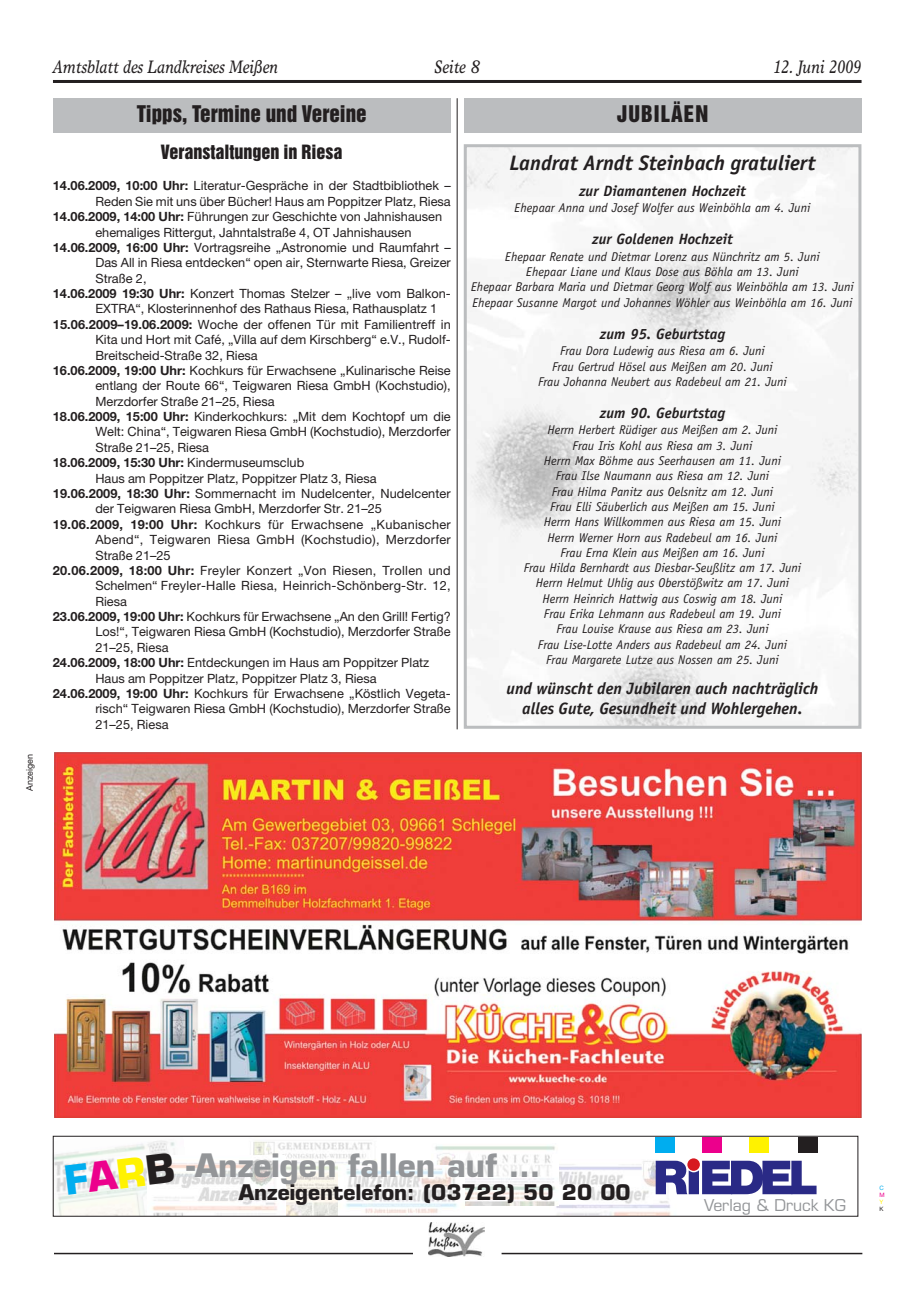
<style>
.page{position:relative;width:915px;height:1297px;background:#fff}
.page>*{position:absolute;margin:0;border:0;box-sizing:border-box;transform-origin:0 0}
.t1{font:700 39.15px "Eurostile";color:#00adef}
.t2{font:700 31.5px "Eurostile";color:#939598}
.t3{font:italic 700 21px "Officina Sans";color:#231f20}
.t4{font:700 21px "Eurostile";color:#231f20}
.t5{font:21px "Helvetica Inserat";color:#231f20}
.t6{font:21px "Helvetica Inserat";letter-spacing:.05em;color:#231f20}
.t7{font:italic 18px "Times Europa";color:#231f20;scale:.8 1}
.t8{font:18px "Helvetica Inserat";color:#231f20}
.t9{font:italic 700 16.5px/19.8px "Officina Sans";color:#231f20;text-align:center}
.t10{font:15.9px "Eurostile";color:#939598}
.t11{font:italic 700 15px "Officina Sans";color:#231f20}
.t12{font:12.75px "Helvetica Neue";color:#231f20}
.t13{font:italic 12.75px/15.3px "Officina Sans";color:#231f20;text-align:center}
.t14{font:12.75px "Helvetica Neue";letter-spacing:.02em;color:#231f20}
.t15{font:700 12.75px "Helvetica Neue";color:#231f20}
.t16{font:9px "Helvetica Neue";color:#231f20}
.t17{font:6px "Helvetica Neue";color:#00adef}
.t18{font:6px "Helvetica Neue";color:#ec008c}
.t19{font:6px "Helvetica Neue";color:#fff200}
.t20{font:6px "Helvetica Neue";color:#231f20}
.s1{font-weight:700}
.s2{font-weight:400}
.s3{color:#ec008c}
.s4{color:#fff200}
.s5{color:#231f20}
</style>
<div class="page">
<img style="left:428px;top:1222px;width:56px;height:34px">
<hr style="left:54px;top:1253px;width:359px;height:1px;background:#231f20">
<hr style="left:501px;top:1253px;width:361px;height:1px;background:#231f20">
<hr style="left:53px;top:80px;width:808px;height:3px;background:#231f20">
<div style="left:53px;top:98px;width:397px;height:34px;background:#bbbdbf"></div>
<div style="left:463px;top:98px;width:398px;height:34px;background:#bbbdbf"></div>
<img style="left:467px;top:148px;width:390px;height:577px">
<div style="left:463px;top:144px;width:398px;height:585px;border:3px solid #bbbdbf"></div>
<hr style="left:456px;top:98px;width:1px;height:631px;background:#231f20">
<img style="left:54px;top:752px;width:807px;height:365px">
<img style="left:556px;top:1160px;width:119px;height:54px">
<img style="left:253px;top:1141px;width:123px;height:73px">
<img style="left:435px;top:1146px;width:123px;height:60px">
<div style="left:654px;top:1137px;width:20px;height:15px;background:#00adef"></div>
<div style="left:701px;top:1137px;width:20px;height:15px;background:#ec008c"></div>
<div style="left:748px;top:1137px;width:20px;height:15px;background:#fff200"></div>
<div style="left:797px;top:1137px;width:20px;height:15px;background:#231f20"></div>
<svg style="left:687px;top:1158px;width:12px;height:13px"></svg>
<svg style="left:655px;top:1161px;width:161px;height:33px"></svg>
<img style="left:55px;top:1140px;width:120px;height:74px">
<img style="left:147px;top:1155px;width:137px;height:59px">
<img style="left:338px;top:1166px;width:127px;height:48px">
<div style="left:53px;top:1136px;width:805px;height:80px;border:1px solid #231f20"></div>
<p class="t16" style="left:27px;top:791px;width:38px;rotate:-90deg">Anzeigen</p>
<h3 class="t7" style="left:53px;top:60px;width:283px">Amtsblatt des Landkreises Meißen</h3>
<h3 class="t7" style="left:434px;top:60px;width:59px">Seite 8</h3>
<h3 class="t7" style="left:772px;top:60px;width:111px">12. Juni 2009</h3>
<h3 class="t5" style="left:137px;top:106px;width:231px">Tipps, Termine und Vereine</h3>
<h3 class="t6" style="left:616px;top:106px;width:93px">JUBILÄEN</h3>
<h3 class="t8" style="left:161px;top:144px;width:183px">Veranstaltungen in Riesa</h3>
<p class="t12" style="left:53px;top:181px;width:399px"><span class="s1">14.06.2009, 10:00 Uhr:</span> Literatur-Gespräche in der Stadtbibliothek –</p>
<p class="t12" style="left:95px;top:197px;width:357px">Reden Sie mit uns über Bücher! Haus am Poppitzer Platz, Riesa</p>
<p class="t12" style="left:53px;top:212px;width:391px"><span class="s1">14.06.2009, 14:00 Uhr:</span> Führungen zur Geschichte von Jahnishausen</p>
<p class="t12" style="left:95px;top:227px;width:317px">ehemaliges Rittergut, Jahntalstraße 4, OT Jahnishausen</p>
<p class="t12" style="left:53px;top:243px;width:399px"><span class="s1">14.06.2009, 16:00 Uhr:</span> Vortragsreihe „Astronomie und Raumfahrt –</p>
<p class="t12" style="left:95px;top:258px;width:357px">Das All in Riesa entdecken“ open air, Sternwarte Riesa, Greizer</p>
<p class="t12" style="left:95px;top:274px;width:53px">Straße 2,</p>
<p class="t12" style="left:53px;top:289px;width:399px"><span class="s1">14.06.2009 19:30 Uhr:</span> Konzert Thomas Stelzer – „live vom Balkon-</p>
<p class="t12" style="left:95px;top:304px;width:343px">EXTRA“, Klosterinnenhof des Rathaus Riesa, Rathausplatz 1</p>
<p class="t12" style="left:53px;top:320px;width:399px"><span class="s1">15.06.2009–19.06.2009:</span> Woche der offenen Tür mit Familientreff in</p>
<p class="t12" style="left:95px;top:335px;width:357px">Kita und Hort mit Café, „Villa auf dem Kirschberg“ e.V., Rudolf-</p>
<p class="t12" style="left:95px;top:350px;width:164px">Breitscheid-Straße 32, Riesa</p>
<p class="t12" style="left:53px;top:366px;width:399px"><span class="s1">16.06.2009, 19:00 Uhr:</span> Kochkurs für Erwachsene „Kulinarische Reise</p>
<p class="t12" style="left:95px;top:381px;width:357px">entlang der Route 66“, Teigwaren Riesa GmbH (Kochstudio),</p>
<p class="t12" style="left:95px;top:397px;width:181px">Merzdorfer Straße 21–25, Riesa</p>
<p class="t12" style="left:53px;top:412px;width:399px"><span class="s1">18.06.2009, 15:00 Uhr:</span> Kinderkochkurs: „Mit dem Kochtopf um die</p>
<p class="t12" style="left:95px;top:427px;width:357px">Welt: China“, Teigwaren Riesa GmbH (Kochstudio), Merzdorfer</p>
<p class="t12" style="left:95px;top:443px;width:115px">Straße 21–25, Riesa</p>
<p class="t15" style="left:53px;top:458px;width:253px">18.06.2009, 15:30 Uhr: <span class="s2">Kindermuseumsclub</span></p>
<p class="t12" style="left:95px;top:473px;width:282px">Haus am Poppitzer Platz, Poppitzer Platz 3, Riesa</p>
<p class="t12" style="left:53px;top:489px;width:399px"><span class="s1">19.06.2009, 18:30 Uhr:</span> Sommernacht im Nudelcenter, Nudelcenter</p>
<p class="t12" style="left:95px;top:504px;width:288px">der Teigwaren Riesa GmbH, Merzdorfer Str. 21–25</p>
<p class="t14" style="left:53px;top:520px;width:399px"><span class="s1">19.06.2009, 19:00 Uhr:</span> Kochkurs für Erwachsene „Kubanischer</p>
<p class="t14" style="left:95px;top:535px;width:357px">Abend“, Teigwaren Riesa GmbH (Kochstudio), Merzdorfer</p>
<p class="t12" style="left:95px;top:550px;width:77px">Straße 21–25</p>
<p class="t14" style="left:53px;top:566px;width:399px"><span class="s1">20.06.2009, 18:00 Uhr:</span> Freyler Konzert „Von Riesen, Trollen und</p>
<p class="t12" style="left:95px;top:581px;width:357px">Schelmen“ Freyler-Halle Riesa, Heinrich-Schönberg-Str. 12,</p>
<p class="t12" style="left:95px;top:596px;width:33px">Riesa</p>
<p class="t12" style="left:53px;top:612px;width:399px"><span class="s1">23.06.2009, 19:00 Uhr:</span> Kochkurs für Erwachsene „An den Grill! Fertig?</p>
<p class="t12" style="left:95px;top:627px;width:357px">Los!“, Teigwaren Riesa GmbH (Kochstudio), Merzdorfer Straße</p>
<p class="t12" style="left:95px;top:643px;width:75px">21–25, Riesa</p>
<p class="t12" style="left:53px;top:658px;width:378px"><span class="s1">24.06.2009, 18:00 Uhr:</span> Entdeckungen im Haus am Poppitzer Platz</p>
<p class="t12" style="left:95px;top:673px;width:282px">Haus am Poppitzer Platz, Poppitzer Platz 3, Riesa</p>
<p class="t12" style="left:53px;top:689px;width:399px"><span class="s1">24.06.2009, 19:00 Uhr:</span> Kochkurs für Erwachsene „Köstlich Vegeta-</p>
<p class="t12" style="left:95px;top:704px;width:357px">risch“ Teigwaren Riesa GmbH (Kochstudio), Merzdorfer Straße</p>
<p class="t12" style="left:95px;top:719px;width:75px">21–25, Riesa</p>
<h3 class="t3" style="left:509px;top:155px;width:307px">Landrat Arndt Steinbach gratuliert</h3>
<p class="t11" style="left:578px;top:185px;width:168px">zur Diamantenen Hochzeit</p>
<p class="t13" style="left:514px;top:201px;width:297px">Ehepaar Anna und Josef Wolfer aus Weinböhla am 4. Juni</p>
<p class="t11" style="left:592px;top:234px;width:142px">zur Goldenen Hochzeit</p>
<p class="t13" style="left:471px;top:250px;width:384px">Ehepaar Renate und Dietmar Lorenz aus Nünchritz am 5. Juni<br>Ehepaar Liane und Klaus Dose aus Böhla am 13. Juni<br>Ehepaar Barbara Maria und Dietmar Georg Wolf aus Weinböhla am 13. Juni Ehepaar Susanne Margot und Johannes Wöhler aus Weinböhla am 16. Juni</p>
<p class="t11" style="left:599px;top:328px;width:127px">zum 95. Geburtstag</p>
<p class="t13" style="left:538px;top:344px;width:250px">Frau Dora Ludewig aus Riesa am 6. Juni<br>Frau Gertrud Hösel aus Meißen am 20. Juni<br>Frau Johanna Neubert aus Radebeul am 21. Juni</p>
<p class="t11" style="left:599px;top:407px;width:127px">zum 90. Geburtstag</p>
<p class="t13" style="left:523px;top:423px;width:279px">Herrn Herbert Rüdiger aus Meißen am 2. Juni<br>Frau Iris Kohl aus Riesa am 3. Juni<br>Herrn Max Böhme aus Seerhausen am 11. Juni<br>Frau Ilse Naumann aus Riesa am 12. Juni<br>Frau Hilma Panitz aus Oelsnitz am 12. Juni<br>Frau Elli Säuberlich aus Meißen am 15. Juni<br>Herrn Hans Willkommen aus Riesa am 15. Juni<br>Herrn Werner Horn aus Radebeul am 16. Juni<br>Frau Erna Klein aus Meißen am 16. Juni<br>Frau Hilda Bernhardt aus Diesbar-Seußlitz am 17. Juni Herrn Helmut Uhlig aus Oberstößwitz am 17. Juni Herrn Heinrich Hattwig aus Coswig am 18. Juni<br>Frau Erika Lehmann aus Radebeul am 19. Juni<br>Frau Louise Krause aus Riesa am 23. Juni<br>Frau Lise-Lotte Anders aus Radebeul am 24. Juni<br>Frau Margarete Lutze aus Nossen am 25. Juni</p>
<p class="t9" style="left:506px;top:680px;width:313px">und wünscht den Jubilaren auch nachträglich alles Gute, Gesundheit und Wohlergehen.</p>
<h1 class="t1" style="left:63px;top:1166px;width:112px;rotate:-7deg">F<span class="s3">A</span><span class="s4">R</span><span class="s5">B</span></h1>
<h2 class="t2" style="left:186px;top:1154px;width:355px">-Anzeigen fallen auf …</h2>
<h3 class="t4" style="left:239px;top:1184px;width:393px">Anzeigentelefon: (03722) 50 20 00</h3>
<p class="t10" style="left:703px;top:1199px;width:143px">Verlag &amp; Druck KG</p>
<p class="t17" style="left:879px;top:1185px;width:6px">C</p>
<p class="t18" style="left:879px;top:1193px;width:7px">M</p>
<p class="t19" style="left:879px;top:1200px;width:5px">Y</p>
<p class="t20" style="left:879px;top:1207px;width:6px">K</p>
</div>
